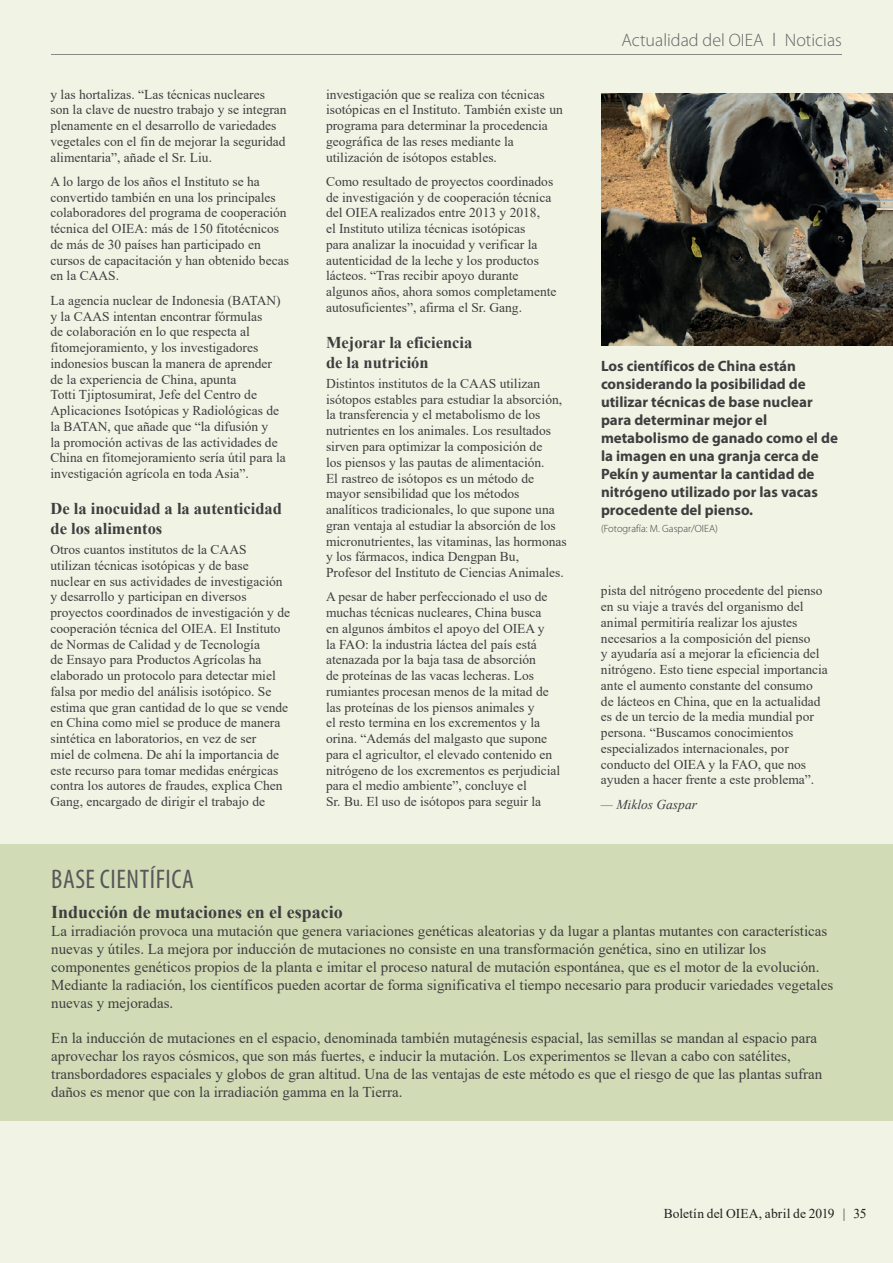
<style>
.page{position:relative;width:893px;height:1263px;background:#fff}
.page>*{position:absolute;margin:0;border:0;box-sizing:border-box;transform-origin:0 0}
.t1{font:condensed 27px "Myriad Pro";letter-spacing:.02em;color:#57585a}
.t2{font:700 18px "Times New Roman";color:#3e3e3f}
.t3{font:300 18px "Myriad Pro";color:#636366}
.t4{font:700 16.5px/19.5px "Times New Roman";color:#3e3e3f}
.t5{font:15px/18px "Times New Roman";color:#3e3e3f}
.t6{font:700 15px/18px "Myriad Pro";color:#3e3e3f}
.t7{font:13.5px/15.8px "Times New Roman";color:#3e3e3f}
.t8{font:13.5px "Times New Roman";letter-spacing:.005em;color:#231f20}
.t9{font:italic 13.5px "Times New Roman";color:#3e3e3f}
.t10{font:300 10.5px "Myriad Pro";color:#3e3e3f}
.s1{font-size:19.5px}
</style>
<div class="page">
<div style="left:1px;top:0;width:892px;height:1263px;background:#f1f3e5"></div>
<hr style="left:51px;top:54px;width:791px;height:1px;background:#858788">
<img style="left:601px;top:94px;width:292px;height:251px">
<div style="left:1px;top:844px;width:892px;height:276px;background:#d1dcb6"></div>
<p class="t7" style="left:50px;top:86px;width:238px">y las hortalizas. “Las técnicas nucleares son la clave de nuestro trabajo y se integran plenamente en el desarrollo de variedades vegetales con el fin de mejorar la seguridad alimentaria”, añade el Sr. Liu.</p>
<p class="t7" style="left:50px;top:173px;width:240px">A lo largo de los años el Instituto se ha convertido también en una los principales colaboradores del programa de cooperación técnica del OIEA: más de 150 fitotécnicos de más de 30 países han participado en cursos de capacitación y han obtenido becas en la CAAS.</p>
<p class="t7" style="left:50px;top:292px;width:237px">La agencia nuclear de Indonesia (BATAN) y la CAAS intentan encontrar fórmulas<br>de colaboración en lo que respecta al fitomejoramiento, y los investigadores indonesios buscan la manera de aprender de la experiencia de China, apunta<br>Totti Tjiptosumirat, Jefe del Centro de Aplicaciones Isotópicas y Radiológicas de la BATAN, que añade que “la difusión y<br>la promoción activas de las actividades de China en fitomejoramiento sería útil para la investigación agrícola en toda Asia”.</p>
<p class="t4" style="left:50px;top:499px;width:233px">De la inocuidad a la autenticidad de los alimentos</p>
<p class="t7" style="left:50px;top:541px;width:241px">Otros cuantos institutos de la CAAS utilizan técnicas isotópicas y de base nuclear en sus actividades de investigación y desarrollo y participan en diversos proyectos coordinados de investigación y de cooperación técnica del OIEA. El Instituto de Normas de Calidad y de Tecnología<br>de Ensayo para Productos Agrícolas ha elaborado un protocolo para detectar miel falsa por medio del análisis isotópico. Se estima que gran cantidad de lo que se vende en China como miel se produce de manera sintética en laboratorios, en vez de ser<br>miel de colmena. De ahí la importancia de este recurso para tomar medidas enérgicas contra los autores de fraudes, explica Chen Gang, encargado de dirigir el trabajo de</p>
<h2 class="t3" style="left:621px;top:29px;width:222px">Actualidad del OIEA <span class="s1">Ι</span> Noticias</h2>
<p class="t7" style="left:326px;top:86px;width:238px">investigación que se realiza con técnicas isotópicas en el Instituto. También existe un programa para determinar la procedencia geográfica de las reses mediante la utilización de isótopos estables.</p>
<p class="t7" style="left:326px;top:173px;width:232px">Como resultado de proyectos coordinados de investigación y de cooperación técnica del OIEA realizados entre 2013 y 2018,<br>el Instituto utiliza técnicas isotópicas<br>para analizar la inocuidad y verificar la autenticidad de la leche y los productos lácteos. “Tras recibir apoyo durante algunos años, ahora somos completamente autosuficientes”, afirma el Sr. Gang.</p>
<p class="t4" style="left:326px;top:333px;width:148px">Mejorar la eficiencia de la nutrición</p>
<p class="t7" style="left:326px;top:375px;width:242px">Distintos institutos de la CAAS utilizan isótopos estables para estudiar la absorción, la transferencia y el metabolismo de los nutrientes en los animales. Los resultados sirven para optimizar la composición de<br>los piensos y las pautas de alimentación.<br>El rastreo de isótopos es un método de mayor sensibilidad que los métodos analíticos tradicionales, lo que supone una gran ventaja al estudiar la absorción de los micronutrientes, las vitaminas, las hormonas y los fármacos, indica Dengpan Bu, Profesor del Instituto de Ciencias Animales.</p>
<p class="t7" style="left:326px;top:588px;width:236px">A pesar de haber perfeccionado el uso de muchas técnicas nucleares, China busca<br>en algunos ámbitos el apoyo del OIEA y<br>la FAO: la industria láctea del país está atenazada por la baja tasa de absorción<br>de proteínas de las vacas lecheras. Los rumiantes procesan menos de la mitad de las proteínas de los piensos animales y<br>el resto termina en los excrementos y la orina. “Además del malgasto que supone para el agricultor, el elevado contenido en nitrógeno de los excrementos es perjudicial para el medio ambiente”, concluye el<br>Sr. Bu. El uso de isótopos para seguir la</p>
<p class="t7" style="left:601px;top:582px;width:228px">pista del nitrógeno procedente del pienso en su viaje a través del organismo del animal permitiría realizar los ajustes necesarios a la composición del pienso<br>y ayudaría así a mejorar la eficiencia del nitrógeno. Esto tiene especial importancia ante el aumento constante del consumo de lácteos en China, que en la actualidad es de un tercio de la media mundial por persona. “Buscamos conocimientos especializados internacionales, por conducto del OIEA y la FAO, que nos ayuden a hacer frente a este problema”.</p>
<p class="t6" style="left:601px;top:357px;width:238px">Los científicos de China están considerando la posibilidad de utilizar técnicas de base nuclear para determinar mejor el metabolismo de ganado como el de la imagen en una granja cerca de<br>Pekín y aumentar la cantidad de nitrógeno utilizado por las vacas procedente del pienso.</p>
<p class="t10" style="left:601px;top:522px;width:119px">(Fotografía: M. Gaspar/OIEA)</p>
<p class="t9" style="left:601px;top:795px;width:97px">— Miklos Gaspar</p>
<h1 class="t1" style="left:51px;top:863px;width:144px">BASE CIENTÍFICA</h1>
<h2 class="t2" style="left:51px;top:898px;width:293px">Inducción de mutaciones en el espacio</h2>
<p class="t5" style="left:51px;top:921px;width:783px">La irradiación provoca una mutación que genera variaciones genéticas aleatorias y da lugar a plantas mutantes con características nuevas y útiles. La mejora por inducción de mutaciones no consiste en una transformación genética, sino en utilizar los componentes genéticos propios de la planta e imitar el proceso natural de mutación espontánea, que es el motor de la evolución.<br>Mediante la radiación, los científicos pueden acortar de forma significativa el tiempo necesario para producir variedades vegetales nuevas y mejoradas.</p>
<p class="t5" style="left:51px;top:1028px;width:773px">En la inducción de mutaciones en el espacio, denominada también mutagénesis espacial, las semillas se mandan al espacio para aprovechar los rayos cósmicos, que son más fuertes, e inducir la mutación. Los experimentos se llevan a cabo con satélites, transbordadores espaciales y globos de gran altitud. Una de las ventajas de este método es que el riesgo de que las plantas sufran daños es menor que con la irradiación gamma en la Tierra.</p>
<p class="t8" style="left:664px;top:1204px;width:204px">Boletín del OIEA, abril de 2019 | 35</p>
</div>
